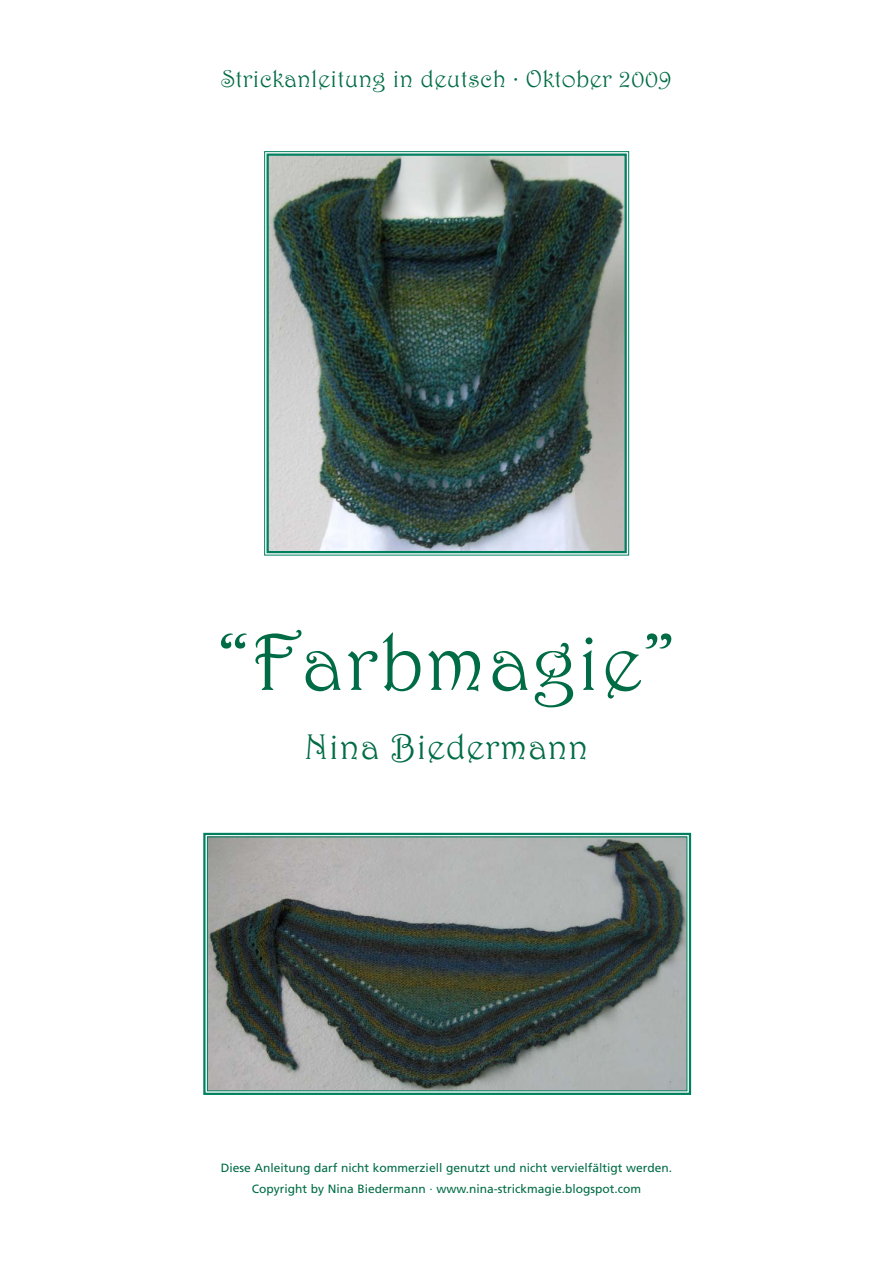
<style>
.page{position:relative;width:893px;height:1263px;background:#fff}
.page>*{position:absolute;margin:0;border:0;box-sizing:border-box;transform-origin:0 0}
.t1{font:81px "Harrington";letter-spacing:.02em;color:#006c45}
.t2{font:36px "Harrington";letter-spacing:.02em;color:#006c45}
.t3{font:24.45px "Harrington";letter-spacing:.01em;color:#006c45}
.t4{font:12px/20.7px "Frutiger";color:#006c45;text-align:center}
</style>
<div class="page">
<img style="left:269px;top:157px;width:354px;height:393px">
<div style="left:264px;top:151px;width:365px;height:404px;border:1px solid #00805f"></div>
<div style="left:266px;top:154px;width:360px;height:399px;border:2px solid #00805f"></div>
<img style="left:209px;top:839px;width:476px;height:250px">
<div style="left:203px;top:833px;width:488px;height:262px;border:2px solid #00805f"></div>
<div style="left:207px;top:837px;width:480px;height:254px;border:1px solid #00805f"></div>
<h3 class="t3" style="left:221px;top:70px;width:452px">Strickanleitung in deutsch · Oktober 2009</h3>
<h1 class="t1" style="left:217px;top:633px;width:459px">“Farbmagie”</h1>
<h2 class="t2" style="left:304px;top:734px;width:285px">Nina Biedermann</h2>
<p class="t4" style="left:221px;top:1158px;width:453px">Diese Anleitung darf nicht kommerziell genutzt und nicht vervielfältigt werden.<br>Copyright by Nina Biedermann · www.nina-strickmagie.blogspot.com</p>
</div>
